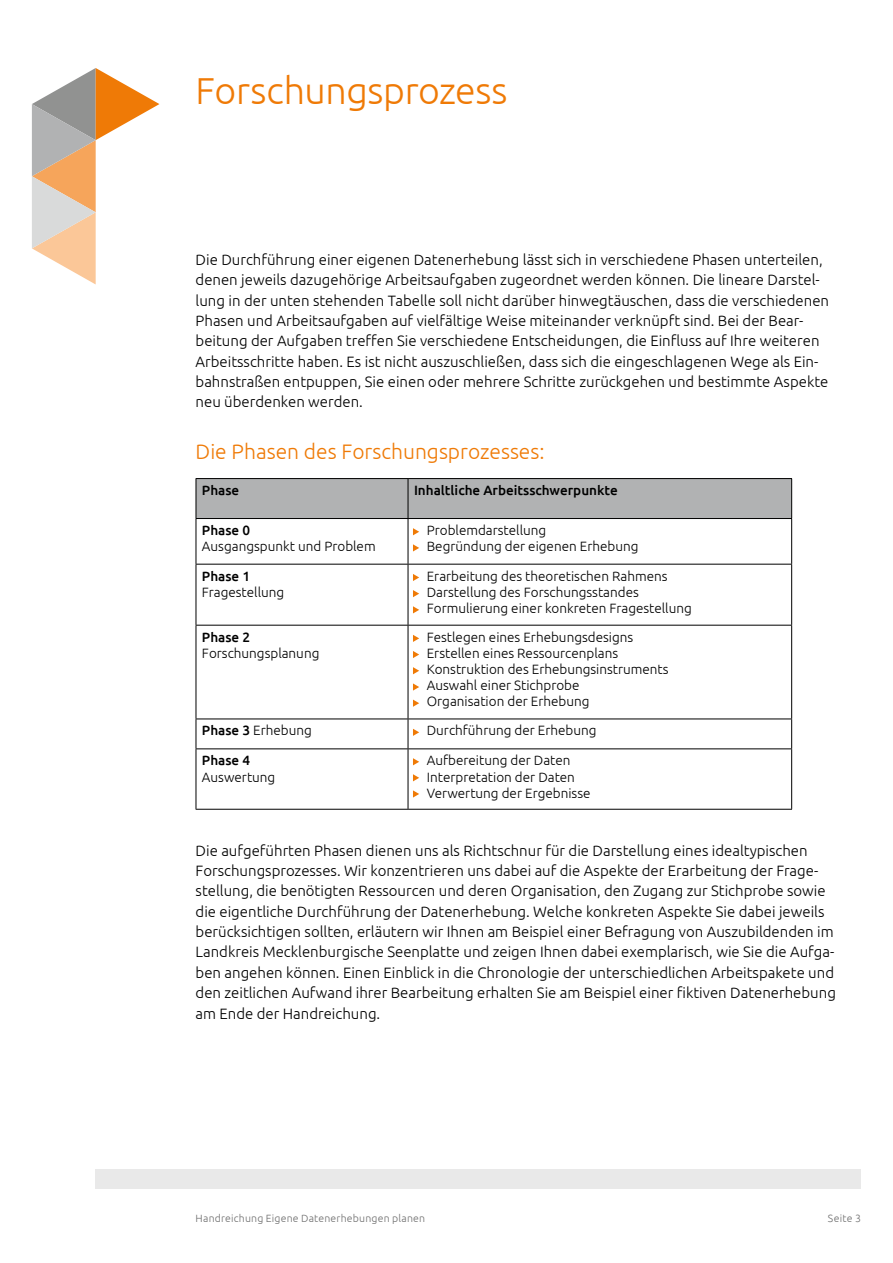
<style>
.page{position:relative;width:893px;height:1263px;background:#fff}
.page>*{position:absolute;margin:0;border:0;box-sizing:border-box;transform-origin:0 0}
.t1{font:300 37.5px "Ubuntu";letter-spacing:-.01em;color:#ef7a06}
.t2{font:300 21px "Ubuntu";color:#ef7a06}
.t3{font:300 15px/20.4px "Ubuntu";color:#000}
.t4{font:300 13.5px/16.2px "Ubuntu";color:#000}
.t5{font:500 13.5px "Ubuntu";color:#000}
.t6{font:300 10.5px "Ubuntu";letter-spacing:.02em;color:#6e6e6e}
.s1{font-weight:500}
</style>
<div class="page">
<div style="left:96px;top:1169px;width:765px;height:20px;background:#e9e9e9"></div>
<svg style="left:32px;top:68px;width:127px;height:216px"></svg>
<div style="left:197px;top:479px;width:594px;height:39px;background:#b1b2b3"></div>
<hr style="left:196px;top:478px;width:212px;height:1px;background:#000">
<hr style="left:196px;top:479px;width:1px;height:39px;background:#000">
<hr style="left:408px;top:478px;width:384px;height:1px;background:#000">
<hr style="left:408px;top:479px;width:1px;height:39px;background:#000">
<hr style="left:791px;top:479px;width:1px;height:39px;background:#000">
<hr style="left:196px;top:518px;width:212px;height:1px;background:#000">
<hr style="left:196px;top:519px;width:1px;height:45px;background:#000">
<hr style="left:408px;top:518px;width:384px;height:1px;background:#000">
<hr style="left:408px;top:519px;width:1px;height:45px;background:#000">
<hr style="left:791px;top:519px;width:1px;height:45px;background:#000">
<hr style="left:196px;top:564px;width:212px;height:1px;background:#000">
<hr style="left:196px;top:564px;width:1px;height:61px;background:#000">
<hr style="left:408px;top:564px;width:384px;height:1px;background:#000">
<hr style="left:408px;top:564px;width:1px;height:61px;background:#000">
<hr style="left:791px;top:564px;width:1px;height:61px;background:#000">
<hr style="left:196px;top:625px;width:212px;height:1px;background:#000">
<hr style="left:196px;top:625px;width:1px;height:93px;background:#000">
<hr style="left:408px;top:625px;width:384px;height:1px;background:#000">
<hr style="left:408px;top:625px;width:1px;height:93px;background:#000">
<hr style="left:791px;top:625px;width:1px;height:93px;background:#000">
<hr style="left:196px;top:718px;width:212px;height:1px;background:#000">
<svg style="left:196px;top:719px;width:1px;height:29px"></svg>
<hr style="left:408px;top:718px;width:384px;height:1px;background:#000">
<svg style="left:791px;top:719px;width:1px;height:29px"></svg>
<hr style="left:196px;top:748px;width:212px;height:1px;background:#000">
<hr style="left:196px;top:749px;width:1px;height:60px;background:#000">
<hr style="left:408px;top:748px;width:384px;height:1px;background:#000">
<hr style="left:408px;top:749px;width:1px;height:60px;background:#000">
<hr style="left:791px;top:749px;width:1px;height:60px;background:#000">
<hr style="left:196px;top:809px;width:212px;height:1px;background:#000">
<hr style="left:408px;top:809px;width:384px;height:1px;background:#000">
<svg style="left:413px;top:528px;width:6px;height:7px"></svg>
<svg style="left:413px;top:574px;width:6px;height:7px"></svg>
<svg style="left:413px;top:635px;width:6px;height:7px"></svg>
<svg style="left:413px;top:544px;width:6px;height:7px"></svg>
<svg style="left:413px;top:590px;width:6px;height:7px"></svg>
<svg style="left:413px;top:651px;width:6px;height:7px"></svg>
<svg style="left:413px;top:606px;width:6px;height:7px"></svg>
<svg style="left:413px;top:667px;width:6px;height:7px"></svg>
<svg style="left:413px;top:758px;width:6px;height:7px"></svg>
<svg style="left:408px;top:719px;width:11px;height:29px"></svg>
<svg style="left:413px;top:683px;width:6px;height:8px"></svg>
<svg style="left:413px;top:774px;width:6px;height:7px"></svg>
<svg style="left:413px;top:700px;width:6px;height:7px"></svg>
<svg style="left:413px;top:790px;width:6px;height:7px"></svg>
<h1 class="t1" style="left:196px;top:68px;width:314px">Forschungsprozess</h1>
<p class="t3" style="left:196px;top:249px;width:635px">Die Durchführung einer eigenen Datenerhebung lässt sich in verschiedene Phasen unterteilen, denen jeweils dazugehörige Arbeitsaufgaben zugeordnet werden können. Die lineare Darstel&shy;lung in der unten stehenden Tabelle soll nicht darüber hinwegtäuschen, dass die verschiedenen Phasen und Arbeitsaufgaben auf vielfältige Weise miteinander verknüpft sind. Bei der Bear&shy;beitung der Aufgaben treffen Sie verschiedene Entscheidungen, die Einfluss auf Ihre weiteren Arbeitsschritte haben. Es ist nicht auszuschließen, dass sich die eingeschlagenen Wege als Ein&shy;bahnstraßen entpuppen, Sie einen oder mehrere Schritte zurückgehen und bestimmte Aspekte neu überdenken werden.</p>
<h2 class="t2" style="left:196px;top:438px;width:351px">Die Phasen des Forschungsprozesses:</h2>
<p class="t5" style="left:202px;top:482px;width:39px">Phase</p>
<p class="t5" style="left:414px;top:482px;width:205px">Inhaltliche Arbeitsschwerpunkte</p>
<p class="t5" style="left:202px;top:522px;width:50px">Phase 0</p>
<p class="t4" style="left:202px;top:538px;width:175px">Ausgangspunkt und Problem</p>
<p class="t4" style="left:427px;top:522px;width:213px">Problemdarstellung<br>Begründung der eigenen Erhebung</p>
<p class="t5" style="left:202px;top:567px;width:50px">Phase 1</p>
<p class="t4" style="left:202px;top:584px;width:84px">Fragestellung</p>
<p class="t5" style="left:202px;top:628px;width:50px">Phase 2</p>
<p class="t4" style="left:202px;top:645px;width:119px">Forschungsplanung</p>
<p class="t4" style="left:427px;top:567px;width:267px">Erarbeitung des theoretischen Rahmens<br>Darstellung des Forschungsstandes<br>Formulierung einer konkreten Fragestellung</p>
<p class="t4" style="left:427px;top:628px;width:243px">Festlegen eines Erhebungsdesigns<br>Erstellen eines Ressourcenplans<br>Konstruktion des Erhebungsinstruments<br>Auswahl einer Stichprobe<br>Organisation der Erhebung</p>
<p class="t4" style="left:202px;top:722px;width:111px"><span class="s1">Phase 3</span> Erhebung</p>
<p class="t4" style="left:427px;top:722px;width:171px">Durchführung der Erhebung</p>
<p class="t5" style="left:202px;top:752px;width:50px">Phase 4</p>
<p class="t4" style="left:202px;top:768px;width:75px">Auswertung</p>
<p class="t4" style="left:427px;top:752px;width:165px">Aufbereitung der Daten<br>Interpretation der Daten<br>Verwertung der Ergebnisse</p>
<p class="t3" style="left:196px;top:840px;width:642px">Die aufgeführten Phasen dienen uns als Richtschnur für die Darstellung eines idealtypischen Forschungsprozesses. Wir konzentrieren uns dabei auf die Aspekte der Erarbeitung der Frage&shy;stellung, die benötigten Ressourcen und deren Organisation, den Zugang zur Stichprobe sowie die eigentliche Durchführung der Datenerhebung. Welche konkreten Aspekte Sie dabei jeweils berücksichtigen sollten, erläutern wir Ihnen am Beispiel einer Befragung von Auszubildenden im Landkreis Mecklenburgische Seenplatte und zeigen Ihnen dabei exemplarisch, wie Sie die Aufga&shy;ben angehen können. Einen Einblick in die Chronologie der unterschiedlichen Arbeitspakete und den zeitlichen Aufwand ihrer Bearbeitung erhalten Sie am Beispiel einer fiktiven Datenerhebung am Ende der Handreichung.</p>
<p class="t6" style="left:196px;top:1212px;width:231px">Handreichung Eigene Datenerhebungen planen</p>
<p class="t6" style="left:828px;top:1212px;width:35px">Seite 3</p>
</div>
